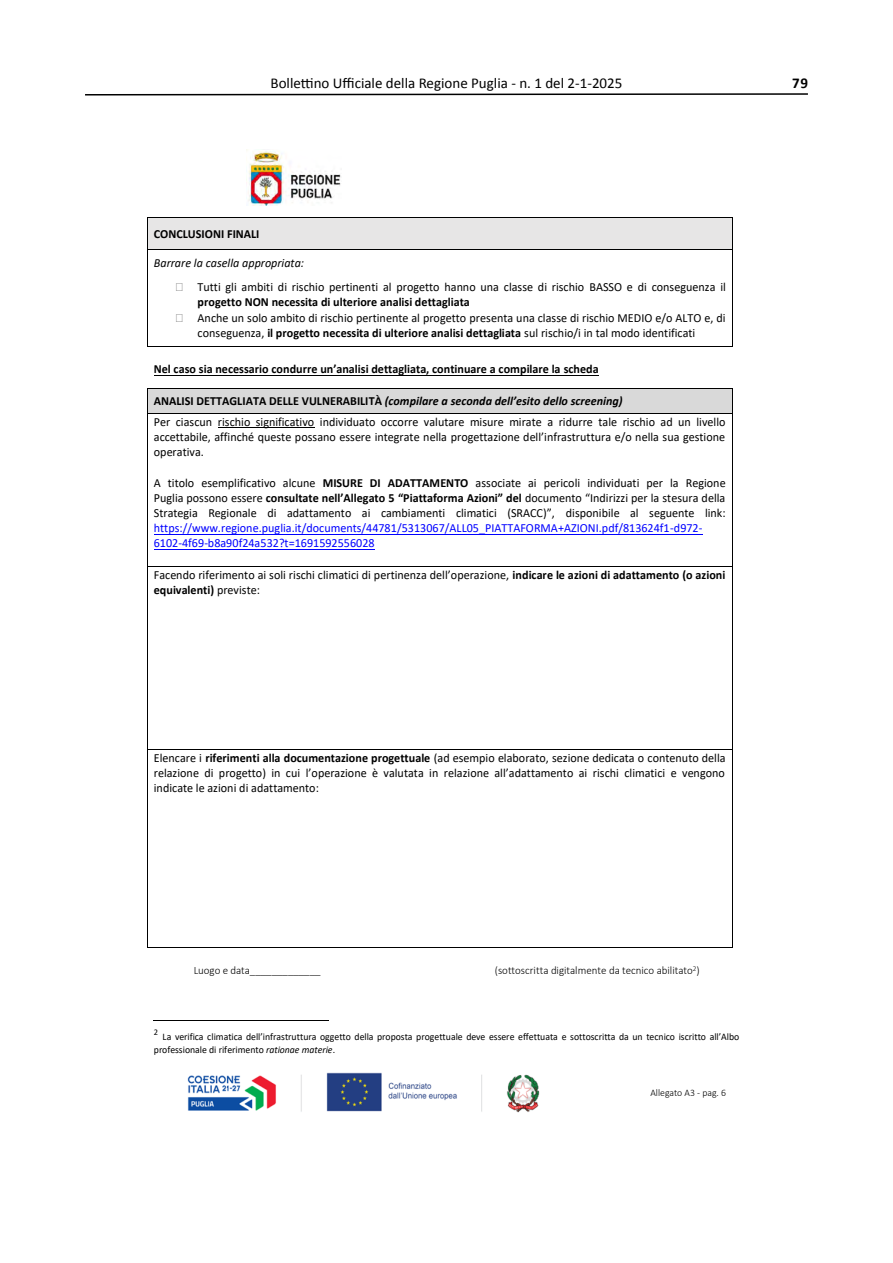
<style>
.page{position:relative;width:893px;height:1263px;background:#fff}
.page>*{position:absolute;margin:0;border:0;box-sizing:border-box;transform-origin:0 0}
.t1{font:15px "Calibri";color:#000}
.t2{font:700 15px "Calibri";color:#000}
.t3{font:12.45px/15.1px "Calibri";color:#000}
.t4{font:700 12.45px "Calibri";color:#000}
.t5{font:300 11.25px "Calibri";color:#000}
.t6{font:10.05px/13.2px "Calibri";letter-spacing:-.005em;color:#000}
.t7{font:300 10.05px "Calibri";color:#000}
.t8{font:8.7px "Calibri";color:#000}
.s1{font-style:italic}
.s2{font-weight:700}
.s3{font-weight:700;font-style:italic}
.s4{color:#00f}
</style>
<div class="page">
<svg style="left:85px;top:93px;width:723px;height:3px"></svg>
<img style="left:248px;top:151px;width:93px;height:54px">
<img style="left:187px;top:1072px;width:353px;height:41px">
<div style="left:148px;top:218px;width:584px;height:31px;background:#e7e6e6"></div>
<hr style="left:148px;top:217px;width:584px;height:1px;background:#000">
<hr style="left:147px;top:218px;width:1px;height:31px;background:#000">
<hr style="left:732px;top:218px;width:1px;height:31px;background:#000">
<hr style="left:148px;top:249px;width:584px;height:1px;background:#000">
<hr style="left:147px;top:249px;width:1px;height:97px;background:#000">
<hr style="left:148px;top:346px;width:584px;height:1px;background:#000">
<hr style="left:732px;top:249px;width:1px;height:97px;background:#000">
<hr style="left:154px;top:375px;width:445px;height:1px;background:#000">
<div style="left:148px;top:389px;width:584px;height:24px;background:#d9d9d9"></div>
<hr style="left:148px;top:388px;width:584px;height:1px;background:#000">
<hr style="left:218px;top:427px;width:96px;height:1px;background:#000">
<hr style="left:154px;top:534px;width:549px;height:1px;background:#00f">
<hr style="left:154px;top:549px;width:221px;height:1px;background:#00f">
<svg style="left:147px;top:388px;width:1px;height:26px"></svg>
<hr style="left:148px;top:413px;width:584px;height:1px;background:#000">
<svg style="left:732px;top:388px;width:1px;height:26px"></svg>
<hr style="left:147px;top:414px;width:1px;height:152px;background:#000">
<hr style="left:732px;top:414px;width:1px;height:152px;background:#000">
<hr style="left:148px;top:566px;width:584px;height:1px;background:#000">
<hr style="left:147px;top:566px;width:1px;height:183px;background:#000">
<hr style="left:732px;top:566px;width:1px;height:183px;background:#000">
<hr style="left:148px;top:749px;width:584px;height:1px;background:#000">
<hr style="left:147px;top:750px;width:1px;height:197px;background:#000">
<hr style="left:148px;top:947px;width:584px;height:1px;background:#000">
<hr style="left:732px;top:750px;width:1px;height:197px;background:#000">
<hr style="left:154px;top:1020px;width:175px;height:1px;background:#000">
<p class="t1" style="left:271px;top:74px;width:353px">Bollettino Ufficiale della Regione Puglia - n. 1 del 2-1-2025</p>
<p class="t2" style="left:792px;top:72px;width:17px">79</p>
<p class="t4" style="left:154px;top:225px;width:107px">CONCLUSIONI FINALI</p>
<p class="t3" style="left:198px;top:251px;width:530px;line-height:23.2px;text-indent:-44px"><span class="s1">Barrare la casella appropriata:<br></span>Tutti gli ambiti di rischio pertinenti al progetto hanno una classe di rischio BASSO e di conseguenza il</p>
<p class="t3" style="left:198px;top:294px;width:530px;line-height:15.6px"><span class="s2">progetto NON necessita di ulteriore analisi dettagliata<br></span>Anche un solo ambito di rischio pertinente al progetto presenta una classe di rischio MEDIO e/o ALTO e, di conseguenza, <span class="s2">il progetto necessita di ulteriore analisi dettagliata</span> sul rischio/i in tal modo identificati</p>
<p class="t4" style="left:154px;top:360px;width:446px">Nel caso sia necessario condurre un’analisi dettagliata, continuare a compilare la scheda</p>
<p class="t3" style="left:154px;top:391px;width:573px;line-height:20.5px"><span class="s2">ANALISI DETTAGLIATA DELLE VULNERABILITÀ</span> <span class="s3">(compilare a seconda dell’esito dello screening)<br></span>Per ciascun rischio significativo individuato occorre valutare misure mirate a ridurre tale rischio ad un livello</p>
<p class="t3" style="left:154px;top:429px;width:573px">accettabile, affinché queste possano essere integrate nella progettazione dell’infrastruttura e/o nella sua gestione operativa.</p>
<p class="t3" style="left:154px;top:475px;width:573px">A titolo esemplificativo alcune <span class="s2">MISURE DI ADATTAMENTO</span> associate ai pericoli individuati per la Regione Puglia possono essere <span class="s2">consultate nell’Allegato 5 “Piattaforma Azioni” del</span> documento “Indirizzi per la stesura della Strategia Regionale di adattamento ai cambiamenti climatici (SRACC)”, disponibile al seguente link: <span class="s4">https://www.regione.puglia.it/documents/44781/5313067/ALL05_PIATTAFORMA+AZIONI.pdf/813624f1-d972- 6102-4f69-b8a90f24a532?t=1691592556028</span></p>
<p class="t3" style="left:154px;top:566px;width:573px">Facendo riferimento ai soli rischi climatici di pertinenza dell’operazione, <span class="s2">indicare le azioni di adattamento (o azioni equivalenti)</span> previste:</p>
<p class="t3" style="left:154px;top:749px;width:573px;text-align:justify">Elencare i <span class="s2">riferimenti alla documentazione progettuale</span> (ad esempio elaborato, sezione dedicata o contenuto della relazione di progetto) in cui l’operazione è valutata in relazione all’adattamento ai rischi climatici e vengono indicate le azioni di adattamento:</p>
<p class="t5" style="left:194px;top:963px;width:128px">Luogo e data_____________</p>
<p class="t5" style="left:495px;top:963px;width:206px">(sottoscritta digitalmente da tecnico abilitato<sup>2</sup>)</p>
<p class="t8" style="left:154px;top:1026px;width:6px">2</p>
<p class="t6" style="left:154px;top:1029px;width:587px;text-indent:9px">La verifica climatica dell’infrastruttura oggetto della proposta progettuale deve essere effettuata e sottoscritta da un tecnico iscritto all’Albo professionale di riferimento <span class="s1">rationae materie</span>.</p>
<p class="t7" style="left:650px;top:1086px;width:77px">Allegato A3 - pag. 6</p>
</div>
